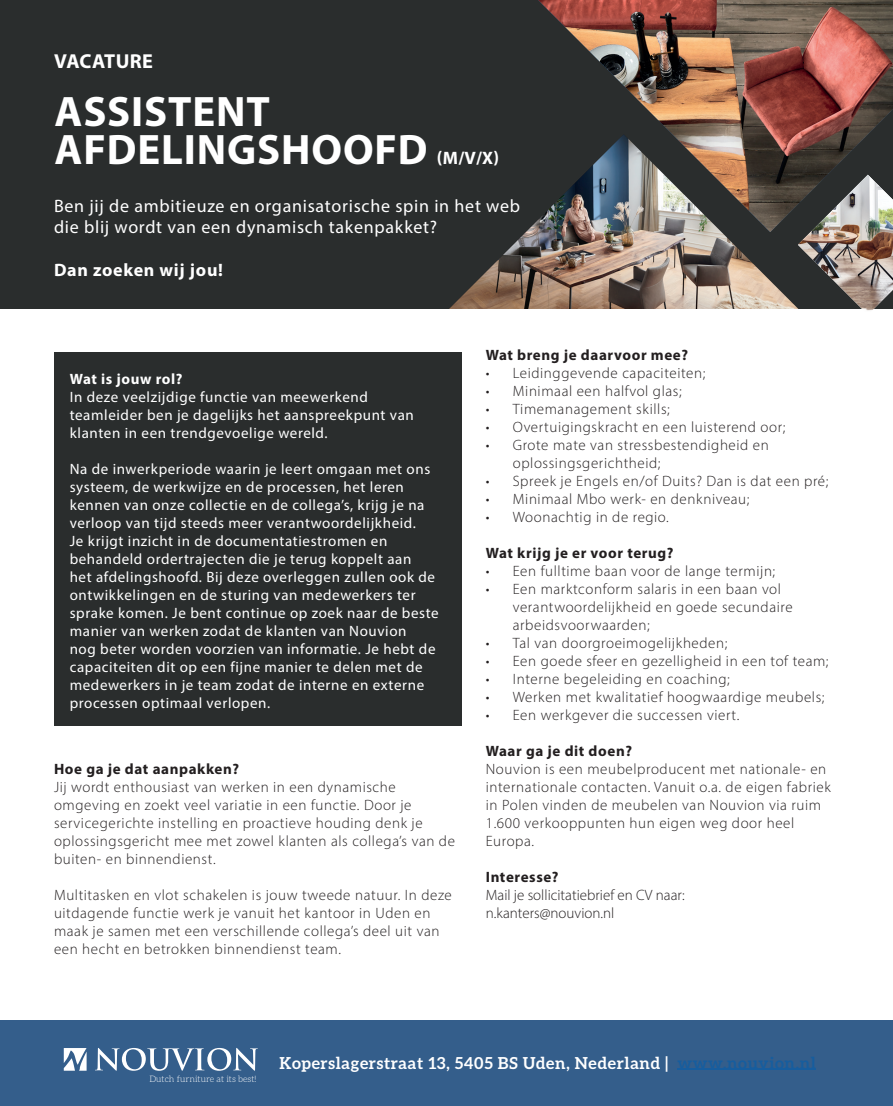
<style>
.page{position:relative;width:893px;height:1106px;background:#fff}
.page>*{position:absolute;margin:0;border:0;box-sizing:border-box;transform-origin:0 0}
.t1{font:700 42.75px/38.5px "Myriad Pro";letter-spacing:.02em;color:#fff}
.t2{font:700 20.25px "Myriad Pro";letter-spacing:.02em;color:#fff}
.t3{font:18px/21.6px "Myriad Pro";letter-spacing:.04em;color:#fff}
.t4{font:700 18px "Myriad Pro";letter-spacing:.04em;color:#fff}
.t5{font:700 16.5px "Aleo";letter-spacing:.04em;color:#fff}
.t6{font:300 15px/18px "Myriad Pro";letter-spacing:.04em;color:#231f20}
.t7{font:15px/18px "Myriad Pro";letter-spacing:.04em;color:#fff}
.t8{font:700 15px "Myriad Pro";letter-spacing:.04em;color:#231f20}
.t9{font:300 15px/18px "Myriad Pro";color:#231f20}
.t10{font:700 15px "Myriad Pro";letter-spacing:.04em;color:#fff}
.t11{font:300 8.85px "Aleo";color:#fff}
.s1{color:#175d9e}
</style>
<div class="page">
<div style="left:0;top:0;width:893px;height:323px;background:#2a2d2d"></div>
<img style="left:538px;top:0;width:355px;height:175px">
<img style="left:449px;top:134px;width:359px;height:175px">
<div style="left:0;top:309px;width:893px;height:318px;background:#fff"></div>
<div style="left:0;top:1020px;width:368px;height:86px;background:#345e8b"></div>
<div style="left:368px;top:1020px;width:525px;height:86px;background:#345e8b"></div>
<hr style="left:677px;top:1068px;width:139px;height:1px;background:#175d9e">
<svg style="left:95px;top:1047px;width:163px;height:23px"></svg>
<svg style="left:64px;top:1048px;width:23px;height:22px"></svg>
<div style="left:54px;top:352px;width:407px;height:374px;background:#2a2d2d"></div>
<img style="left:798px;top:175px;width:95px;height:136px">
<h2 class="t2" style="left:54px;top:48px;width:100px">VACATURE</h2>
<h1 class="t1" style="left:54px;top:91px;width:375px">ASSISTENT<br>AFDELINGSHOOFD</h1>
<p class="t4" style="left:437px;top:147px;width:64px">(M/V/X)</p>
<p class="t3" style="left:54px;top:194px;width:467px">Ben jij de ambitieuze en organisatorische spin in het web die blij wordt van een dynamisch takenpakket?</p>
<p class="t4" style="left:54px;top:259px;width:171px">Dan zoeken wij jou!</p>
<p class="t10" style="left:70px;top:369px;width:114px">Wat is jouw rol?</p>
<p class="t7" style="left:70px;top:387px;width:346px">In deze veelzijdige functie van meewerkend teamleider ben je dagelijks het aanspreekpunt van klanten in een trendgevoelige wereld.</p>
<p class="t7" style="left:70px;top:459px;width:371px">Na de inwerkperiode waarin je leert omgaan met ons systeem, de werkwijze en de processen, het leren kennen van onze collectie en de collega’s, krijg je na verloop van tijd steeds meer verantwoordelijkheid.<br>Je krijgt inzicht in de documentatiestromen en behandeld ordertrajecten die je terug koppelt aan<br>het afdelingshoofd. Bij deze overleggen zullen ook de ontwikkelingen en de sturing van medewerkers ter sprake komen. Je bent continue op zoek naar de beste manier van werken zodat de klanten van Nouvion<br>nog beter worden voorzien van informatie. Je hebt de capaciteiten dit op een fijne manier te delen met de medewerkers in je team zodat de interne en externe processen optimaal verlopen.</p>
<p class="t8" style="left:54px;top:759px;width:187px">Hoe ga je dat aanpakken?</p>
<p class="t6" style="left:54px;top:778px;width:402px">Jij wordt enthousiast van werken in een dynamische omgeving en zoekt veel variatie in een functie. Door je servicegerichte instelling en proactieve houding denk je oplossingsgericht mee met zowel klanten als collega’s van de buiten- en binnendienst.</p>
<p class="t6" style="left:54px;top:886px;width:399px">Multitasken en vlot schakelen is jouw tweede natuur. In deze uitdagende functie werk je vanuit het kantoor in Uden en maak je samen met een verschillende collega’s deel uit van een hecht en betrokken binnendienst team.</p>
<p class="t8" style="left:486px;top:345px;width:204px">Wat breng je daarvoor mee?</p>
<p class="t6" style="left:486px;top:364px;width:221px">• Leidinggevende capaciteiten;</p>
<p class="t6" style="left:486px;top:382px;width:197px">• Minimaal een halfvol glas;</p>
<p class="t6" style="left:486px;top:400px;width:186px">• Timemanagement skills;</p>
<p class="t6" style="left:486px;top:418px;width:301px">• Overtuigingskracht en een luisterend oor;</p>
<p class="t6" style="left:513px;top:436px;width:258px;text-indent:-27px">• Grote mate van stressbestendigheid en oplossingsgerichtheid;</p>
<p class="t6" style="left:486px;top:472px;width:344px">• Spreek je Engels en/of Duits? Dan is dat een pré;</p>
<p class="t6" style="left:486px;top:490px;width:265px">• Minimaal Mbo werk- en denkniveau;</p>
<p class="t6" style="left:486px;top:508px;width:185px">• Woonachtig in de regio.</p>
<p class="t8" style="left:486px;top:543px;width:189px">Wat krijg je er voor terug?</p>
<p class="t6" style="left:486px;top:562px;width:291px">• Een fulltime baan voor de lange termijn;</p>
<p class="t6" style="left:513px;top:580px;width:281px;text-indent:-27px">• Een marktconform salaris in een baan vol verantwoordelijkheid en goede secundaire arbeidsvoorwaarden;</p>
<p class="t6" style="left:486px;top:634px;width:243px">• Tal van doorgroeimogelijkheden;</p>
<p class="t6" style="left:486px;top:652px;width:344px">• Een goede sfeer en gezelligheid in een tof team;</p>
<p class="t6" style="left:486px;top:670px;width:246px">• Interne begeleiding en coaching;</p>
<p class="t6" style="left:486px;top:688px;width:340px">• Werken met kwalitatief hoogwaardige meubels;</p>
<p class="t6" style="left:486px;top:706px;width:255px">• Een werkgever die successen viert.</p>
<p class="t8" style="left:486px;top:741px;width:148px">Waar ga je dit doen?</p>
<p class="t6" style="left:486px;top:760px;width:347px">Nouvion is een meubelproducent met nationale- en internationale contacten. Vanuit o.a. de eigen fabriek in Polen vinden de meubelen van Nouvion via ruim 1.600 verkooppunten hun eigen weg door heel Europa.</p>
<p class="t8" style="left:486px;top:867px;width:74px">Interesse?</p>
<p class="t9" style="left:486px;top:886px;width:201px">Mail je sollicitatiebrief en CV naar: n.kanters@nouvion.nl</p>
<p class="t11" style="left:149px;top:1074px;width:109px">Dutch furniture at its best!</p>
<p class="t5" style="left:280px;top:1053px;width:538px">Koperslagerstraat 13, 5405 BS Uden, Nederland | <span class="s1">www.nouvion.nl</span></p>
</div>
